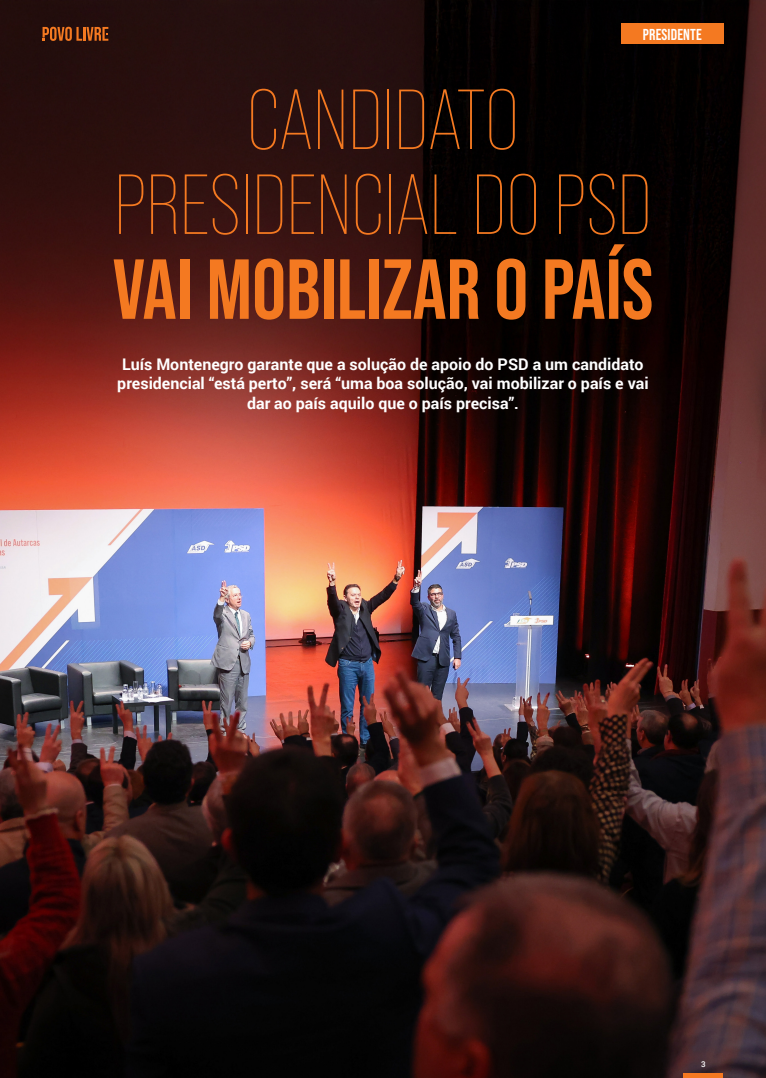
<style>
.page{position:relative;width:766px;height:1078px;background:#fff}
.page>*{position:absolute;margin:0;border:0;box-sizing:border-box;transform-origin:0 0}
.t1{font:300 84.8px/84.8px "Bebas Neue Pro";color:#f47921;text-align:center}
.t2{font:700 16px/19.2px "Roboto";color:#fff;text-align:center}
.t3{font:700 15.8px "Bebas Neue Pro";letter-spacing:.01em;color:#fff}
.t4{font:500 8px "Roboto";color:#fff}
.s1{font-weight:700}
</style>
<div class="page">
<img style="left:0;top:0;width:765px;height:1077px">
<hr style="left:683px;top:1073px;width:40px;height:4px;background:#f47921">
<svg style="left:43px;top:27px;width:65px;height:14px"></svg>
<div style="left:621px;top:24px;width:102px;height:20px;background:#f47921"></div>
<p class="t3" style="left:642px;top:25px;width:60px">PRESIDENTE</p>
<p class="t1" style="left:113px;top:78px;width:542px">CANDIDATO<br>PRESIDENCIAL DO PSD<br><span class="s1">VAI MOBILIZAR O PAÍS</span></p>
<p class="t2" style="left:117px;top:354px;width:532px">Luís Montenegro garante que a solução de apoio do PSD a um candidato presidencial “está perto”, será “uma boa solução, vai mobilizar o país e vai dar ao país aquilo que o país precisa”.</p>
<p class="t4" style="left:701px;top:1058px;width:6px">3</p>
</div>
